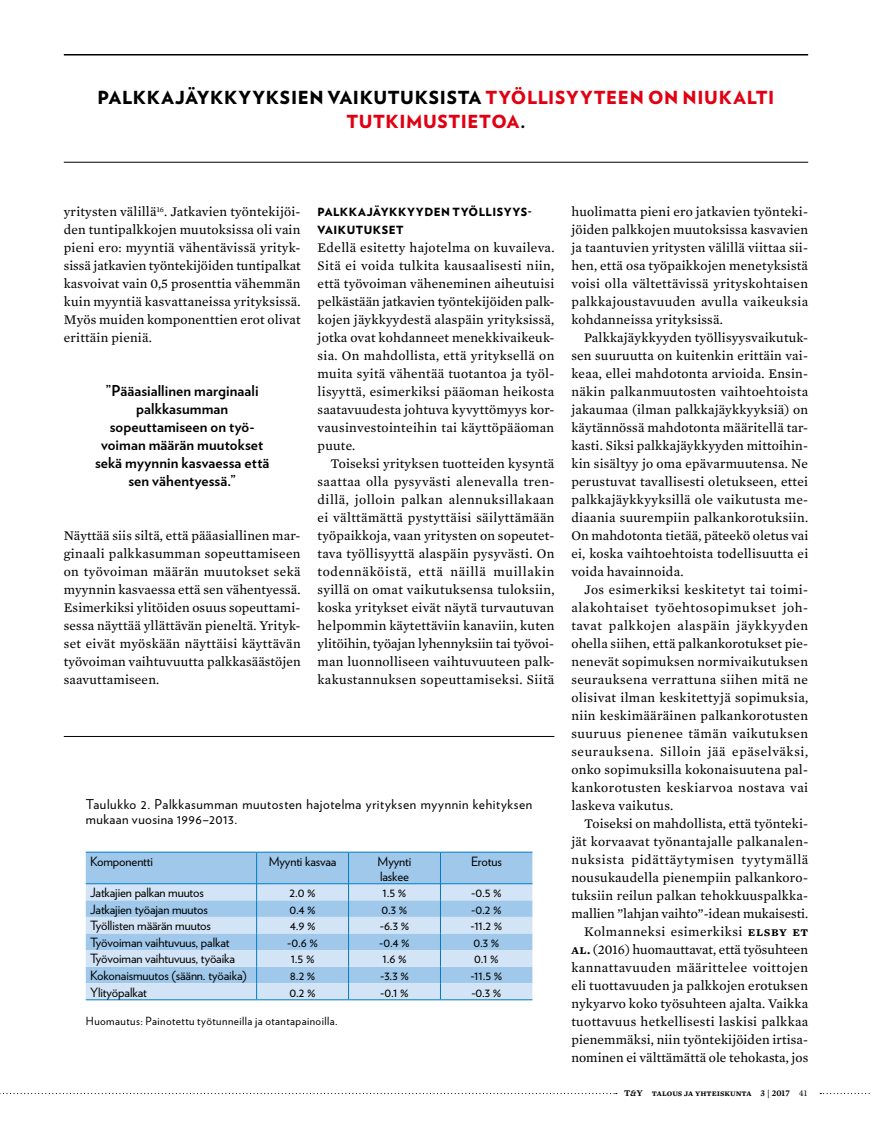
<style>
.page{position:relative;width:872px;height:1127px;background:#fff}
.page>*{position:absolute;margin:0;border:0;box-sizing:border-box;transform-origin:0 0}
.t1{font:900 18px/24px "Verlag";letter-spacing:.035em;color:#e10012;text-align:center}
.t2{font:700 15px/18px "Verlag";letter-spacing:.005em;color:#000;text-align:center}
.t3{font:13.5px/18px "Mercury Text G2";letter-spacing:.015em;color:#000;text-align:justify}
.t4{font:13.5px/15px "Verlag";letter-spacing:.04em;color:#000}
.t5{font:12.75px/15px "Verlag";letter-spacing:-.01em;color:#000}
.t6{font:11.25px "Verlag";letter-spacing:.04em;color:#000}
.t7{font:900 11.25px/18px "Verlag";letter-spacing:.045em;color:#000}
.t8{font:600 9px "Mercury Text G2";color:#000}
.s1{color:#000}
.s2{font-weight:600}
.s3{font-style:italic}
.s4{font-family:"Mercury Text G1";font-weight:400}
</style>
<div class="page">
<hr style="left:64px;top:54px;width:744px;height:1px;background:#000">
<hr style="left:64px;top:162px;width:744px;height:1px;background:#000">
<svg style="left:0;top:1093px;width:617px;height:1px"></svg>
<svg style="left:820px;top:1093px;width:50px;height:1px"></svg>
<div style="left:86px;top:853px;width:446px;height:30px;background:#9fc8ea"></div>
<svg style="left:86px;top:884px;width:446px;height:115px;background:#bcd8f0"></svg>
<hr style="left:86px;top:852px;width:171px;height:1px;background:#007bc5">
<hr style="left:257px;top:852px;width:91px;height:1px;background:#007bc5">
<hr style="left:348px;top:852px;width:92px;height:1px;background:#007bc5">
<hr style="left:440px;top:852px;width:92px;height:1px;background:#007bc5">
<hr style="left:86px;top:883px;width:170px;height:1px;background:#007bc5">
<hr style="left:257px;top:883px;width:91px;height:1px;background:#007bc5">
<hr style="left:349px;top:883px;width:91px;height:1px;background:#007bc5">
<hr style="left:441px;top:883px;width:91px;height:1px;background:#007bc5">
<hr style="left:86px;top:999px;width:171px;height:1px;background:#007bc5">
<hr style="left:257px;top:999px;width:91px;height:1px;background:#007bc5">
<hr style="left:348px;top:999px;width:92px;height:1px;background:#007bc5">
<hr style="left:440px;top:999px;width:92px;height:1px;background:#007bc5">
<hr style="left:256px;top:852px;width:1px;height:32px;background:#007bc5">
<hr style="left:348px;top:852px;width:1px;height:32px;background:#007bc5">
<hr style="left:440px;top:852px;width:1px;height:32px;background:#007bc5">
<svg style="left:256px;top:884px;width:1px;height:115px"></svg>
<svg style="left:348px;top:884px;width:1px;height:115px"></svg>
<svg style="left:440px;top:884px;width:1px;height:115px"></svg>
<hr style="left:64px;top:736px;width:490px;height:1px;background:#000">
<h1 class="t1" style="left:98px;top:84px;width:678px"><span class="s1">PALKKAJÄYKKYYKSIEN VAIKUTUKSISTA</span> TYÖLLISYYTEEN ON NIUKALTI<br>TUTKIMUSTIETOA<span class="s1">.</span></h1>
<p class="t3" style="left:64px;top:202px;width:238px">yritysten välillä<sup>16</sup>. Jatkavien työntekijöi&shy;den tuntipalkkojen muutoksissa oli vain pieni ero: myyntiä vähentävissä yrityk&shy;sissä jatkavien työntekijöiden tuntipalkat kasvoivat vain 0,5 prosenttia vähemmän kuin myyntiä kasvattaneissa yrityksissä.<br>Myös muiden komponenttien erot olivat erittäin pieniä.</p>
<p class="t2" style="left:95px;top:381px;width:176px">”Pääasiallinen marginaali palkkasumman sopeuttamiseen on työ&shy;voiman määrän muutokset sekä myynnin kasvaessa että sen vähentyessä.”</p>
<p class="t3" style="left:64px;top:526px;width:238px">Näyttää siis siltä, että pääasiallinen mar&shy;ginaali palkkasumman sopeuttamiseen on työvoiman määrän muutokset sekä myynnin kasvaessa että sen vähentyessä.<br>Esimerkiksi ylitöiden osuus sopeuttami&shy;sessa näyttää yllättävän pieneltä. Yrityk&shy;set eivät myöskään näyttäisi käyttävän työvoiman vaihtuvuutta palkkasäästöjen saavuttamiseen.</p>
<p class="t7" style="left:317px;top:202px;width:215px">PALKKAJÄYKKYYDEN TYÖLLISYYS-<br>VAIKUTUKSET</p>
<p class="t3" style="left:317px;top:238px;width:238px">Edellä esitetty hajotelma on kuvaileva.<br>Sitä ei voida tulkita kausaalisesti niin, että työvoiman väheneminen aiheutuisi pelkästään jatkavien työntekijöiden palk&shy;kojen jäykkyydestä alaspäin yrityksissä, jotka ovat kohdanneet menekkivaikeuk&shy;sia. On mahdollista, että yrityksellä on muita syitä vähentää tuotantoa ja työl&shy;lisyyttä, esimerkiksi pääoman heikosta saatavuudesta johtuva kyvyttömyys kor&shy;vausinvestointeihin tai käyttöpääoman puute.</p>
<p class="t3" style="left:317px;top:454px;width:238px;text-indent:13px">Toiseksi yrityksen tuotteiden kysyntä saattaa olla pysyvästi alenevalla tren&shy;dillä, jolloin palkan alennuksillakaan ei välttämättä pystyttäisi säilyttämään työpaikkoja, vaan yritysten on sopeutet&shy;tava työllisyyttä alaspäin pysyvästi. On todennäköistä, että näillä muillakin syillä on omat vaikutuksensa tuloksiin, koska yritykset eivät näytä turvautuvan helpommin käytettäviin kanaviin, kuten ylitöihin, työajan lyhennyksiin tai työvoi&shy;man luonnolliseen vaihtuvuuteen palk&shy;kakustannuksen sopeuttamiseksi. Siitä</p>
<p class="t4" style="left:86px;top:796px;width:448px">Taulukko 2. Palkkasumman muutosten hajotelma yrityksen myynnin kehityksen mukaan vuosina 1996–2013.</p>
<p class="t5" style="left:90px;top:853px;width:65px">Komponentti</p>
<p class="t5" style="left:269px;top:853px;width:69px">Myynti kasvaa</p>
<p class="t5" style="left:377px;top:853px;width:35px">Myynti laskee</p>
<p class="t5" style="left:471px;top:853px;width:32px">Erotus</p>
<p class="t5" style="left:90px;top:884px;width:115px">Jatkajien palkan muutos</p>
<p class="t5" style="left:289px;top:884px;width:27px">2.0 %</p>
<p class="t5" style="left:382px;top:884px;width:25px">1.5 %</p>
<p class="t5" style="left:471px;top:884px;width:32px">-0.5 %</p>
<p class="t5" style="left:90px;top:901px;width:119px">Jatkajien työajan muutos</p>
<p class="t5" style="left:289px;top:901px;width:28px">0.4 %</p>
<p class="t5" style="left:381px;top:901px;width:27px">0.3 %</p>
<p class="t5" style="left:471px;top:901px;width:32px">-0.2 %</p>
<p class="t5" style="left:90px;top:917px;width:122px">Työllisten määrän muutos</p>
<p class="t5" style="left:290px;top:917px;width:27px">4.9 %</p>
<p class="t5" style="left:380px;top:917px;width:31px">-6.3 %</p>
<p class="t5" style="left:470px;top:917px;width:33px">-11.2 %</p>
<p class="t5" style="left:90px;top:934px;width:141px">Työvoiman vaihtuvuus, palkat</p>
<p class="t5" style="left:287px;top:934px;width:32px">-0.6 %</p>
<p class="t5" style="left:379px;top:934px;width:32px">-0.4 %</p>
<p class="t5" style="left:473px;top:934px;width:27px">0.3 %</p>
<p class="t5" style="left:90px;top:951px;width:146px">Työvoiman vaihtuvuus, työaika</p>
<p class="t5" style="left:291px;top:951px;width:25px">1.5 %</p>
<p class="t5" style="left:382px;top:951px;width:26px">1.6 %</p>
<p class="t5" style="left:474px;top:951px;width:26px">0.1 %</p>
<p class="t5" style="left:90px;top:967px;width:158px">Kokonaismuutos (säänn. työaika)</p>
<p class="t5" style="left:290px;top:967px;width:27px">8.2 %</p>
<p class="t5" style="left:380px;top:967px;width:30px">-3.3 %</p>
<p class="t5" style="left:470px;top:967px;width:33px">-11.5 %</p>
<p class="t5" style="left:90px;top:984px;width:58px">Ylityöpalkat</p>
<p class="t5" style="left:289px;top:984px;width:28px">0.2 %</p>
<p class="t5" style="left:380px;top:984px;width:30px">-0.1 %</p>
<p class="t5" style="left:471px;top:984px;width:32px">-0.3 %</p>
<p class="t6" style="left:86px;top:1013px;width:253px">Huomautus: Painotettu työtunneilla ja otantapainoilla.</p>
<p class="t3" style="left:571px;top:202px;width:238px">huolimatta pieni ero jatkavien työnteki&shy;jöiden palkkojen muutoksissa kasvavien ja taantuvien yritysten välillä viittaa sii&shy;hen, että osa työpaikkojen menetyksistä voisi olla vältettävissä yrityskohtaisen palkkajoustavuuden avulla vaikeuksia kohdanneissa yrityksissä.</p>
<p class="t3" style="left:571px;top:328px;width:238px;text-indent:13px">Palkkajäykkyyden työllisyysvaikutuk&shy;sen suuruutta on kuitenkin erittäin vai&shy;keaa, ellei mahdotonta arvioida. Ensin&shy;näkin palkanmuutosten vaihtoehtoista jakaumaa (ilman palkkajäykkyyksiä) on käytännössä mahdotonta määritellä tar&shy;kasti. Siksi palkkajäykkyyden mittoihin&shy;kin sisältyy jo oma epävarmuutensa. Ne perustuvat tavallisesti oletukseen, ettei palkkajäykkyyksillä ole vaikutusta me&shy;diaania suurempiin palkankorotuksiin.<br>On mahdotonta tietää, päteekö oletus vai ei, koska vaihtoehtoista todellisuutta ei voida havainnoida.</p>
<p class="t3" style="left:571px;top:580px;width:238px;text-indent:13px">Jos esimerkiksi keskitetyt tai toimi&shy;alakohtaiset työehtosopimukset joh&shy;tavat palkkojen alaspäin jäykkyyden ohella siihen, että palkankorotukset pie&shy;nenevät sopimuksen normivaikutuksen seurauksena verrattuna siihen mitä ne olisivat ilman keskitettyjä sopimuksia, niin keskimääräinen palkankorotusten suuruus pienenee tämän vaikutuksen seurauksena. Silloin jää epäselväksi, onko sopimuksilla kokonaisuutena pal&shy;kankorotusten keskiarvoa nostava vai laskeva vaikutus.</p>
<p class="t3" style="left:571px;top:814px;width:238px;text-align:right">Toiseksi on mahdollista, että työnteki&shy;jät korvaavat työnantajalle palkanalen&shy;nuksista pidättäytymisen tyytymällä nousukaudella pienempiin palkankoro&shy;tuksiin reilun palkan tehokkuuspalkka&shy;mallien ”lahjan vaihto”-idean mukaisesti.<br>Kolmanneksi esimerkiksi <span class="s2">Elsby et al.</span> (2016) huomauttavat, että työsuhteen kannattavuuden määrittelee voittojen eli tuottavuuden ja palkkojen erotuksen nykyarvo koko työsuhteen ajalta. Vaikka tuottavuus hetkellisesti laskisi palkkaa pienemmäksi, niin työntekijöiden irtisa&shy;nominen ei välttämättä ole tehokasta, jos</p>
<p class="t8" style="left:624px;top:1086px;width:185px">T<span class="s3">&amp;</span>Y talous ja yhteiskunta 3 | 2017 <span class="s4">41</span></p>
</div>
